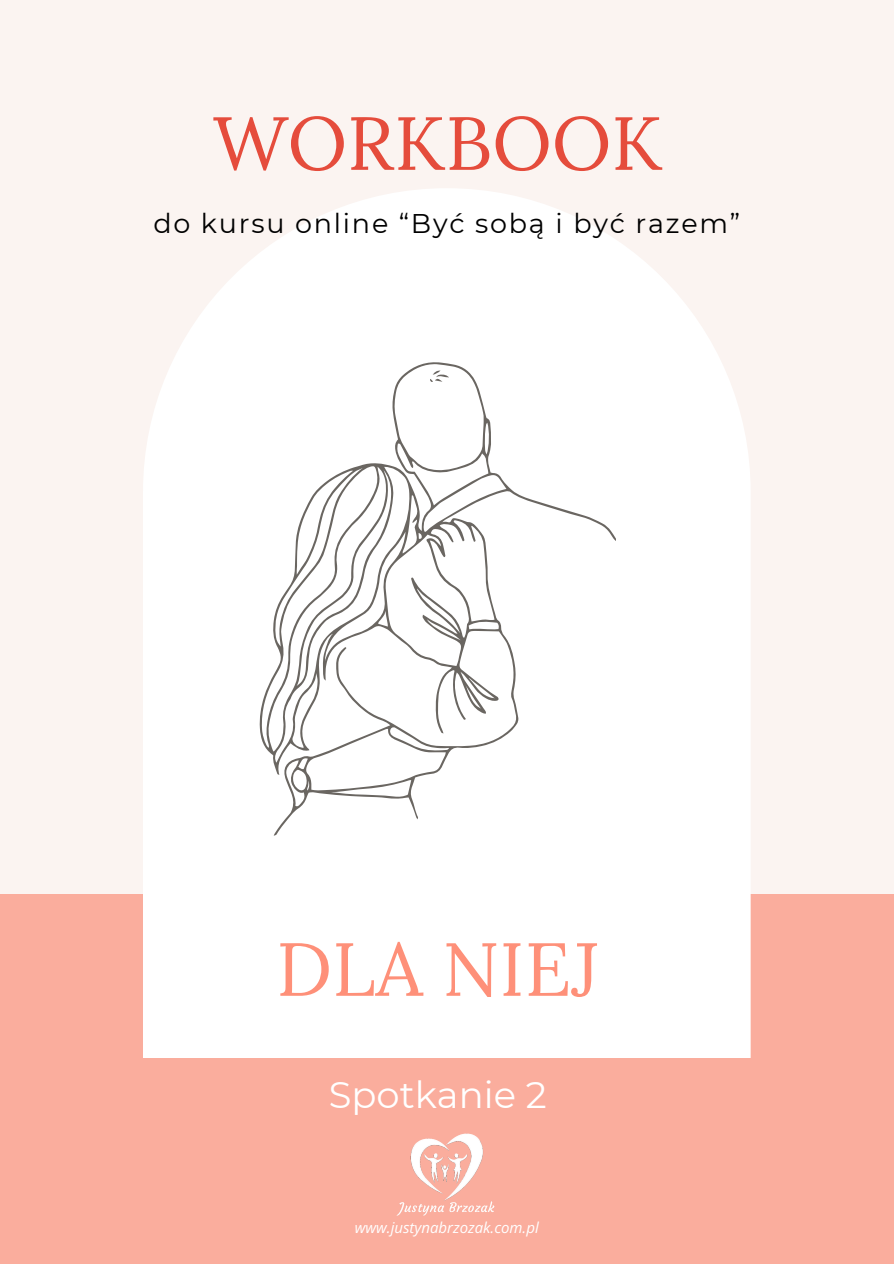
<style>
.page{position:relative;width:894px;height:1264px;background:#fff}
.page>*{position:absolute;margin:0;border:0;box-sizing:border-box;transform-origin:0 0}
.t1{font:75px "Lora";color:#e54c3c}
.t2{font:75px "Lora";color:#fe9079}
.t3{font:36.9px "Montserrat";color:#fff}
.t4{font:27px "Montserrat";letter-spacing:.065em;color:#000}
.t5{font:italic 15px "Open Sans";color:#fff}
</style>
<div class="page">
<div style="left:0;top:0;width:893px;height:1263px;background:#fbf4f1"></div>
<div style="left:0;top:894px;width:893px;height:369px;background:#faad9d"></div>
<svg style="left:143px;top:188px;width:607px;height:869px;fill:#fff"></svg>
<svg style="left:259px;top:362px;width:356px;height:473px;fill:#fff"></svg>
<img style="left:396px;top:1133px;width:99px;height:83px">
<p class="t1" style="left:213px;top:94px;width:451px">WORKBOOK</p>
<h3 class="t4" style="left:153px;top:207px;width:588px">do kursu online “Być sobą i być razem”</h3>
<h1 class="t2" style="left:276px;top:920px;width:324px">DLA NIEJ</h1>
<p class="t3" style="left:329px;top:1071px;width:219px">Spotkanie 2</p>
<h2 class="t5" style="left:355px;top:1216px;width:185px">www.justynabrzozak.com.pl</h2>
</div>
